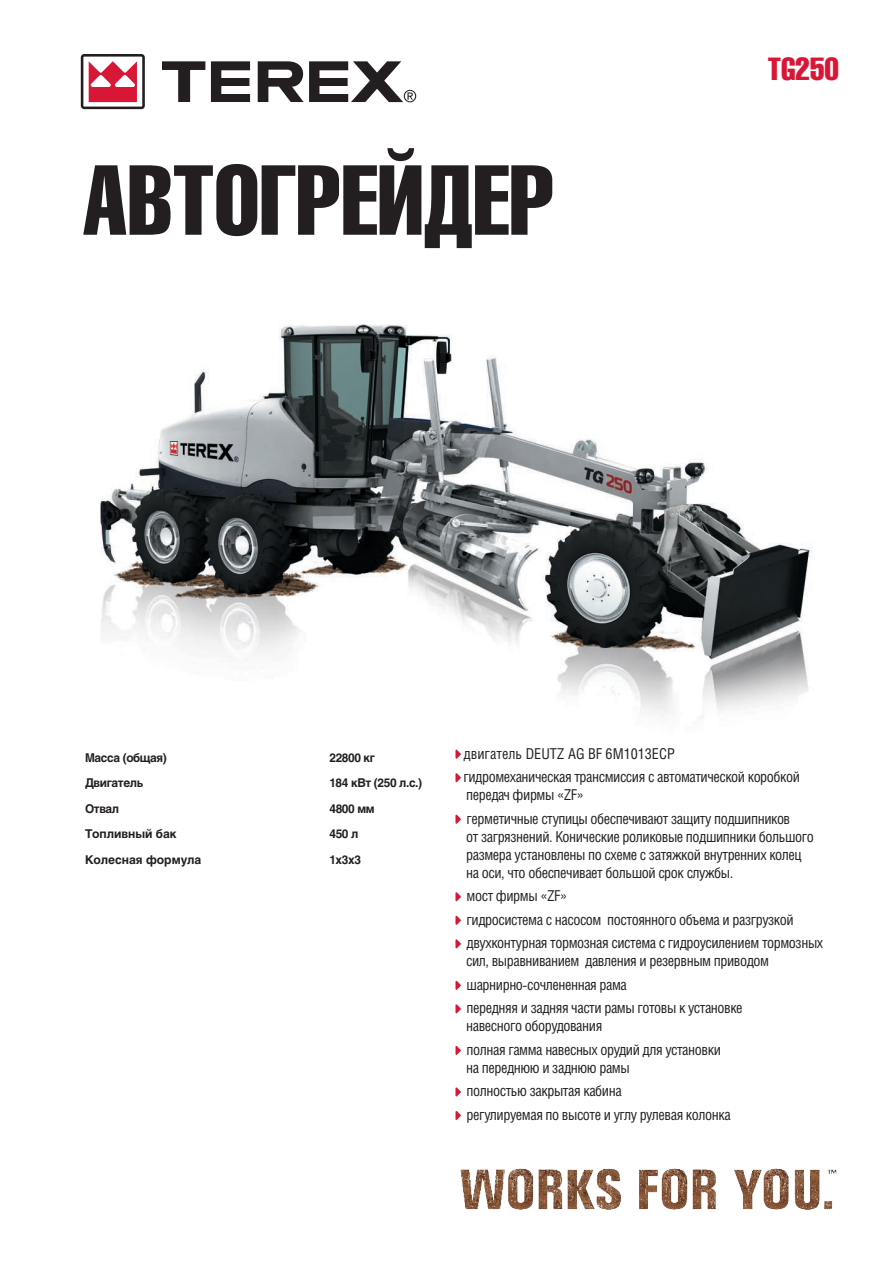
<style>
.page{position:relative;width:893px;height:1263px;background:#fff}
.page>*{position:absolute;margin:0;border:0;box-sizing:border-box;transform-origin:0 0}
.t1{font:97.5px "Helios Compressed C";color:#231f20}
.t2{font:31.5px "Helios Compressed C";color:#d81635}
.t3{font:15px/23.5px "Helios Cond C";letter-spacing:-.03em;color:#231f20}
.t4{font:700 12px "Helios C";letter-spacing:-.03em;color:#231f20}
.t5{font:700 12px "Helios C";color:#231f20}
</style>
<div class="page">
<svg style="left:81px;top:54px;width:64px;height:55px"></svg>
<svg style="left:162px;top:61px;width:43px;height:41px"></svg>
<svg style="left:211px;top:61px;width:39px;height:41px"></svg>
<svg style="left:258px;top:61px;width:158px;height:41px"></svg>
<svg style="left:455px;top:750px;width:6px;height:9px"></svg>
<svg style="left:455px;top:773px;width:6px;height:9px"></svg>
<svg style="left:455px;top:815px;width:6px;height:9px"></svg>
<svg style="left:455px;top:892px;width:6px;height:9px"></svg>
<svg style="left:455px;top:916px;width:6px;height:9px"></svg>
<svg style="left:455px;top:939px;width:6px;height:9px"></svg>
<svg style="left:455px;top:981px;width:6px;height:9px"></svg>
<svg style="left:455px;top:1004px;width:6px;height:9px"></svg>
<svg style="left:455px;top:1046px;width:6px;height:9px"></svg>
<svg style="left:455px;top:1087px;width:6px;height:9px"></svg>
<svg style="left:455px;top:1111px;width:6px;height:9px"></svg>
<img style="left:460px;top:1168px;width:377px;height:42px">
<img style="left:100px;top:324px;width:712px;height:393px">
<h1 class="t1" style="left:82px;top:143px;width:474px">автогрейдер</h1>
<h2 class="t2" style="left:768px;top:50px;width:73px">TG250</h2>
<p class="t4" style="left:85px;top:750px;width:83px">Масса (общая)</p>
<p class="t4" style="left:329px;top:750px;width:47px">22800 кг</p>
<p class="t4" style="left:85px;top:776px;width:60px">Двигатель</p>
<p class="t4" style="left:329px;top:776px;width:94px">184 кВт (250 л.с.)</p>
<p class="t4" style="left:85px;top:801px;width:36px">Отвал</p>
<p class="t4" style="left:329px;top:801px;width:47px">4800 мм</p>
<p class="t5" style="left:85px;top:827px;width:93px">Топливный бак</p>
<p class="t4" style="left:329px;top:827px;width:30px">450 л</p>
<p class="t5" style="left:85px;top:852px;width:118px">Колесная формула</p>
<p class="t4" style="left:329px;top:852px;width:33px">1х3х3</p>
<p class="t3" style="left:463px;top:741px;width:338px">двигатель DEUTZ AG BF 6M1013ECP<br>гидромеханическая трансмиссия с автоматической коробкой</p>
<p class="t3" style="left:466px;top:783px;width:326px">передач фирмы «ZF»<br>герметичные ступицы обеспечивают защиту подшипников</p>
<p class="t3" style="left:466px;top:827px;width:349px;line-height:18px">от загрязнений. Конические роликовые подшипники большого размера установлены по схеме с затяжкой внутренних колец на оси, что обеспечивает большой срок службы.</p>
<p class="t3" style="left:467px;top:884px;width:358px">мост фирмы «ZF»<br>гидросистема с насосом постоянного объема и разгрузкой двухконтурная тормозная система с гидроусилением тормозных</p>
<p class="t3" style="left:466px;top:949px;width:304px">сил, выравниванием давления и резервным приводом шарнирно-сочлененная рама<br>передняя и задняя части рамы готовы к установке</p>
<p class="t3" style="left:466px;top:1014px;width:256px">навесного оборудования<br>полная гамма навесных орудий для установки</p>
<p class="t3" style="left:466px;top:1055px;width:266px">на переднюю и заднюю рамы<br>полностью закрытая кабина<br>регулируемая по высоте и углу рулевая колонка</p>
</div>
